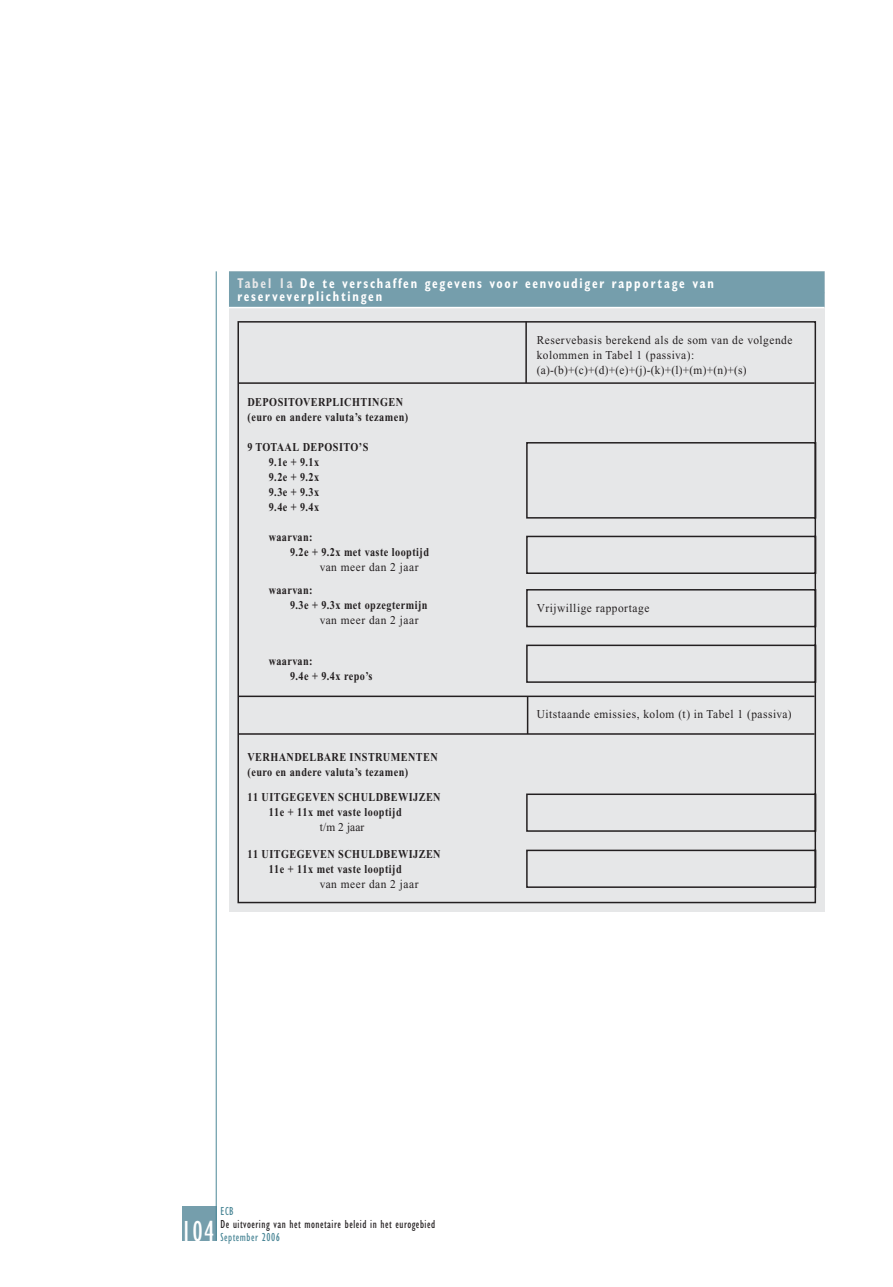
<style>
.page{position:relative;width:893px;height:1287px;background:#fff}
.page>*{position:absolute;margin:0;border:0;box-sizing:border-box;transform-origin:0 0}
.t1{font:condensed 30px "Gill Sans";color:#fff;scale:.95 1}
.t2{font:700 condensed 14.25px/13.5px "Gill Sans";letter-spacing:.145em;color:#fff;scale:.85 1}
.t3{font:700 12px/15px "Times New Roman";letter-spacing:.045em;color:#231f20;scale:.85 1}
.t4{font:12px/15px "Times New Roman";letter-spacing:.045em;color:#231f20;scale:.95 1}
.t5{font:condensed 12px "Gill Sans";letter-spacing:.045em;color:#231f20;scale:.95 1}
.t6{font:condensed 12px "Gill Sans";letter-spacing:.045em;color:#4b8797;scale:.95 1}
.s1{color:#e6e7e8}
</style>
<div class="page">
<div style="left:182px;top:1207px;width:34px;height:34px;background:#759eac"></div>
<hr style="left:216px;top:271px;width:1px;height:970px;background:#4b8797">
<div style="left:229px;top:271px;width:595px;height:641px;background:#e6e7e8"></div>
<div style="left:229px;top:271px;width:595px;height:22px;background:#759eac"></div>
<div style="left:229px;top:293px;width:595px;height:15px;background:#759eac"></div>
<hr style="left:229px;top:307px;width:595px;height:1px;background:#fff">
<svg style="left:237px;top:321px;width:580px;height:583px"></svg>
<hr style="left:525px;top:322px;width:2px;height:61px;background:#231f20">
<hr style="left:527px;top:696px;width:1px;height:38px;background:#231f20">
<p class="t2" style="left:237px;top:278px;width:562px"><span class="s1">Tabel 1a</span> De te verschaffen gegevens voor eenvoudiger rapportage van reserveverplichtingen</p>
<p class="t4" style="left:536px;top:333px;width:271px">Reservebasis berekend als de som van de volgende kolommen in Tabel 1 (passiva): (a)-(b)+(c)+(d)+(e)+(j)-(k)+(l)+(m)+(n)+(s)</p>
<p class="t3" style="left:247px;top:396px;width:191px">DEPOSITOVERPLICHTINGEN (euro en andere valuta’s tezamen)</p>
<p class="t3" style="left:269px;top:441px;width:119px;text-indent:-21px">9 TOTAAL DEPOSITO’S<br>9.1e + 9.1x<br>9.2e + 9.2x<br>9.3e + 9.3x<br>9.4e + 9.4x</p>
<p class="t3" style="left:290px;top:531px;width:165px;text-indent:-21px">waarvan:<br>9.2e + 9.2x met vaste looptijd</p>
<p class="t4" style="left:320px;top:560px;width:105px">van meer dan 2 jaar</p>
<p class="t3" style="left:290px;top:584px;width:163px;text-indent:-21px">waarvan:<br>9.3e + 9.3x met opzegtermijn</p>
<p class="t4" style="left:536px;top:602px;width:120px">Vrijwillige rapportage</p>
<p class="t4" style="left:320px;top:614px;width:105px">van meer dan 2 jaar</p>
<p class="t3" style="left:290px;top:654px;width:98px;text-indent:-21px">waarvan:<br>9.4e + 9.4x repo’s</p>
<p class="t3" style="left:247px;top:751px;width:225px">VERHANDELBARE INSTRUMENTEN (euro en andere valuta’s tezamen)</p>
<p class="t3" style="left:269px;top:791px;width:204px;text-indent:-21px">11 UITGEGEVEN SCHULDBEWIJZEN<br>11e + 11x met vaste looptijd</p>
<p class="t4" style="left:320px;top:821px;width:48px">t/m 2 jaar</p>
<p class="t3" style="left:269px;top:848px;width:204px;text-indent:-21px">11 UITGEGEVEN SCHULDBEWIJZEN<br>11e + 11x met vaste looptijd</p>
<p class="t4" style="left:320px;top:878px;width:105px">van meer dan 2 jaar</p>
<p class="t4" style="left:536px;top:708px;width:270px">Uitstaande emissies, kolom (t) in Tabel 1 (passiva)</p>
<p class="t6" style="left:220px;top:1207px;width:15px">ECB</p>
<p class="t5" style="left:220px;top:1220px;width:227px">De uitvoering van het monetaire beleid in het eurogebied</p>
<p class="t6" style="left:220px;top:1233px;width:64px">September 2006</p>
<h1 class="t1" style="left:181px;top:1221px;width:37px">104</h1>
</div>
